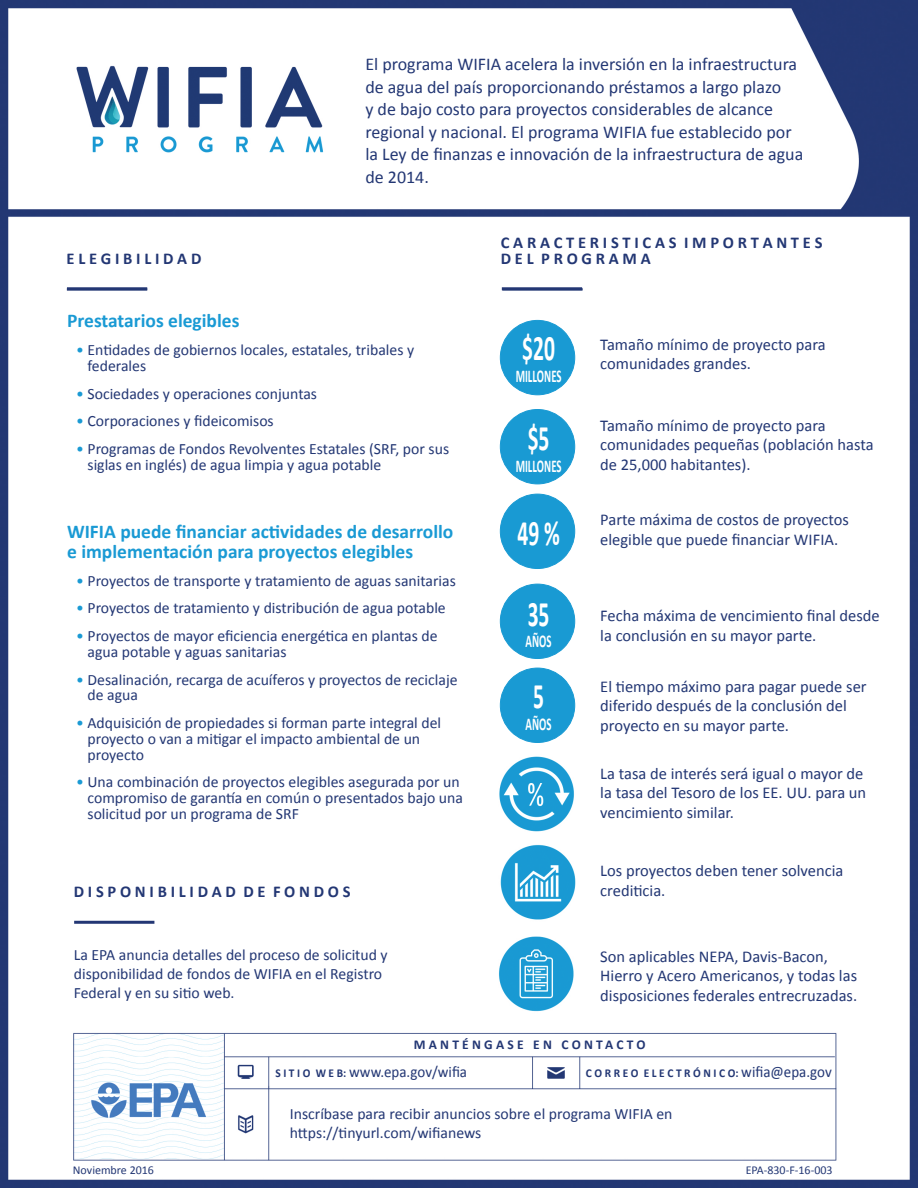
<style>
.page{position:relative;width:918px;height:1188px;background:#fff}
.page>*{position:absolute;margin:0;border:0;box-sizing:border-box;transform-origin:0 0}
.t1{font:700 36px "Calibri";color:#fff;scale:.6 1}
.t2{font:700 19.5px/19.5px "Calibri";color:#1a9ad4}
.t3{font:18px/22.5px "Calibri";color:#233774}
.t4{font:700 18px "Calibri";color:#fff;scale:.6 1}
.t5{font:16.5px/19.5px "Calibri";color:#233774}
.t6{font:700 16.5px/16.5px "Calibri";color:#233774}
.t7{font:15.75px/15.8px "Calibri";color:#233774}
.t8{font:15.75px "Calibri";color:#233774;scale:.95 1}
.t9{font:700 13.5px "Calibri";letter-spacing:.24em;color:#233774}
.t10{font:700 12px "Calibri";color:#233774;scale:.95 1}
.t11{font:12px "Calibri";color:#233774}
.s1{color:#1a9ad4}
.s2{font-weight:700;font-size:12px}
.s3{font-weight:400;font-size:15.75px}
</style>
<div class="page">
<img style="left:0;top:0;width:918px;height:1188px">
<div style="left:348px;top:40px;width:457px;height:162px;background:#fff"></div>
<div style="left:52px;top:239px;width:299px;height:45px;background:#fff"></div>
<div style="left:489px;top:239px;width:367px;height:45px;background:#fff"></div>
<hr style="left:67px;top:287px;width:80px;height:3px;background:#233774">
<hr style="left:502px;top:287px;width:80px;height:3px;background:#233774">
<div style="left:32px;top:312px;width:446px;height:193px;background:#fff"></div>
<div style="left:32px;top:510px;width:446px;height:335px;background:#fff"></div>
<div style="left:59px;top:869px;width:299px;height:69px;background:#fff"></div>
<hr style="left:74px;top:921px;width:80px;height:3px;background:#233774">
<div style="left:58px;top:940px;width:346px;height:90px;background:#fff"></div>
<div style="left:280px;top:1098px;width:426px;height:50px;background:#fff"></div>
<div style="left:411px;top:1035px;width:246px;height:20px;background:#fff"></div>
<div style="left:271px;top:1060px;width:232px;height:24px;background:#fff"></div>
<div style="left:590px;top:1060px;width:238px;height:24px;background:#fff"></div>
<div style="left:58px;top:1162px;width:128px;height:16px;background:#fff"></div>
<div style="left:741px;top:1162px;width:127px;height:16px;background:#fff"></div>
<div style="left:585px;top:324px;width:312px;height:688px;background:#fff"></div>
<div style="left:491px;top:306px;width:90px;height:438px;background:#fff"></div>
<svg style="left:500px;top:320px;width:75px;height:75px"></svg>
<svg style="left:500px;top:409px;width:75px;height:75px"></svg>
<svg style="left:500px;top:494px;width:75px;height:75px"></svg>
<svg style="left:500px;top:584px;width:75px;height:75px"></svg>
<svg style="left:500px;top:668px;width:75px;height:75px"></svg>
<p class="t6" style="left:67px;top:250px;width:136px">E L E G I B I L I D A D</p>
<p class="t3" style="left:365px;top:52px;width:439px">El programa WIFIA acelera la inversión en la infraestructura de agua del país proporcionando préstamos a largo plazo<br>y de bajo costo para proyectos considerables de alcance regional y nacional. El programa WIFIA fue establecido por la Ley de finanzas e innovación de la infraestructura de agua de 2014.</p>
<p class="t6" style="left:501px;top:234px;width:323px">C A R A C T E R I S T I C A S I M P O R T A N T E S<br>D E L P R O G R A M A</p>
<p class="t2" style="left:67px;top:310px;width:174px">Prestatarios elegibles</p>
<p class="t7" style="left:88px;top:341px;width:328px;text-indent:-11px"><span class="s1">•</span> Entidades de gobiernos locales, estatales, tribales y federales</p>
<p class="t7" style="left:76px;top:385px;width:243px"><span class="s1">•</span> Sociedades y operaciones conjuntas</p>
<p class="t7" style="left:76px;top:412px;width:199px"><span class="s1">•</span> Corporaciones y fideicomisos</p>
<p class="t7" style="left:88px;top:440px;width:363px;text-indent:-11px"><span class="s1">•</span> Programas de Fondos Revolventes Estatales (SRF, por sus siglas en inglés) de agua limpia y agua potable</p>
<p class="t2" style="left:67px;top:521px;width:388px">WIFIA puede financiar actividades de desarrollo e implementación para proyectos elegibles</p>
<p class="t7" style="left:76px;top:572px;width:381px"><span class="s1">•</span> Proyectos de transporte y tratamiento de aguas sanitarias</p>
<p class="t7" style="left:76px;top:599px;width:371px"><span class="s1">•</span> Proyectos de tratamiento y distribución de agua potable</p>
<p class="t7" style="left:88px;top:627px;width:352px;text-indent:-11px"><span class="s1">•</span> Proyectos de mayor eficiencia energética en plantas de agua potable y aguas sanitarias</p>
<p class="t7" style="left:88px;top:671px;width:372px;text-indent:-11px"><span class="s1">•</span> Desalinación, recarga de acuíferos y proyectos de reciclaje de agua</p>
<p class="t7" style="left:88px;top:714px;width:355px;text-indent:-11px"><span class="s1">•</span> Adquisición de propiedades si forman parte integral del proyecto o van a mitigar el impacto ambiental de un proyecto</p>
<p class="t7" style="left:88px;top:773px;width:377px;text-indent:-11px"><span class="s1">•</span> Una combinación de proyectos elegibles asegurada por un compromiso de garantía en común o presentados bajo una solicitud por un programa de SRF</p>
<p class="t6" style="left:74px;top:883px;width:278px">D I S P O N I B I L I D A D D E F O N D O S</p>
<p class="t7" style="left:74px;top:945px;width:315px;line-height:18.8px">La EPA anuncia detalles del proceso de solicitud y disponibilidad de fondos de WIFIA en el Registro<br>Federal y en su sitio web.</p>
<h1 class="t1" style="left:522px;top:323px;width:56px">$20</h1>
<p class="t4" style="left:516px;top:363px;width:78px">MILLONES</p>
<h1 class="t1" style="left:528px;top:413px;width:38px">$5</h1>
<p class="t4" style="left:516px;top:453px;width:78px">MILLONES</p>
<h1 class="t1" style="left:517px;top:507px;width:72px">49 %</h1>
<h1 class="t1" style="left:528px;top:588px;width:38px">35</h1>
<p class="t4" style="left:526px;top:628px;width:45px">AÑOS</p>
<h1 class="t1" style="left:533px;top:671px;width:20px">5</h1>
<p class="t4" style="left:526px;top:711px;width:45px">AÑOS</p>
<p class="t5" style="left:600px;top:334px;width:227px">Tamaño mínimo de proyecto para comunidades grandes.</p>
<p class="t5" style="left:600px;top:415px;width:275px">Tamaño mínimo de proyecto para comunidades pequeñas (población hasta de 25,000 habitantes).</p>
<p class="t5" style="left:600px;top:509px;width:250px">Parte máxima de costos de proyectos elegible que puede financiar WIFIA.</p>
<p class="t5" style="left:600px;top:605px;width:281px">Fecha máxima de vencimiento final desde la conclusión en su mayor parte.</p>
<p class="t5" style="left:600px;top:676px;width:268px">El tiempo máximo para pagar puede ser diferido después de la conclusión del proyecto en su mayor parte.</p>
<p class="t5" style="left:600px;top:763px;width:267px">La tasa de interés será igual o mayor de la tasa del Tesoro de los EE. UU. para un vencimiento similar.</p>
<p class="t5" style="left:600px;top:860px;width:245px">Los proyectos deben tener solvencia crediticia.</p>
<p class="t5" style="left:600px;top:946px;width:258px">Son aplicables NEPA, Davis-Bacon,<br>Hierro y Acero Americanos, y todas las disposiciones federales entrecruzadas.</p>
<p class="t9" style="left:414px;top:1035px;width:233px">MANTÉNGASE EN CONTACTO</p>
<p class="t8" style="left:275px;top:1062px;width:203px"><span class="s2">S I T I O W E B:</span> www.epa.gov/wifia</p>
<p class="t10" style="left:586px;top:1064px;width:260px">C O R R E O E L E C T R Ó N I C O: <span class="s3">wifia@epa.gov</span></p>
<p class="t7" style="left:290px;top:1104px;width:384px;line-height:18.8px">Inscríbase para recibir anuncios sobre el programa WIFIA en https://tinyurl.com/wifianews</p>
<p class="t11" style="left:73px;top:1162px;width:83px">Noviembre 2016</p>
<p class="t11" style="left:746px;top:1162px;width:88px">EPA-830-F-16-003</p>
</div>
